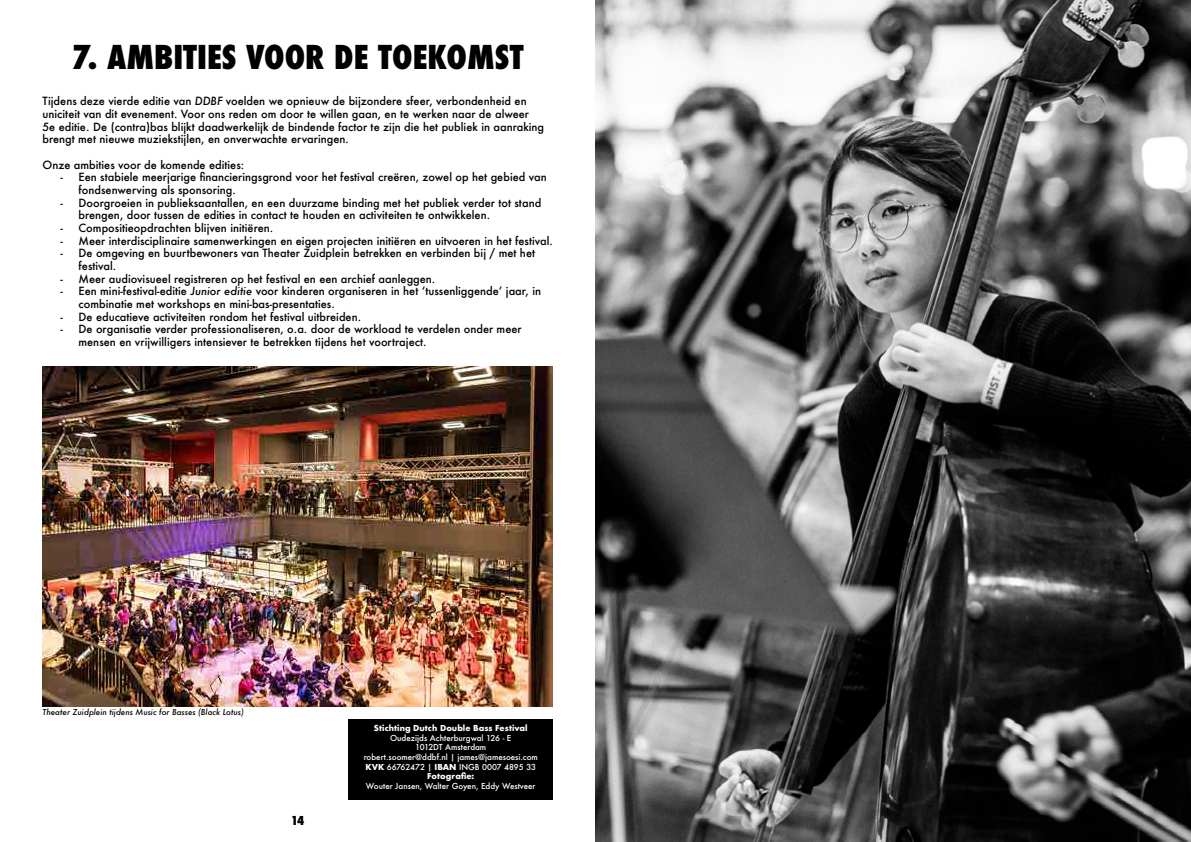
<style>
.page{position:relative;width:1191px;height:842px;background:#fff}
.page>*{position:absolute;margin:0;border:0;box-sizing:border-box;transform-origin:0 0}
.t1{font:800 condensed 32px "Futura";color:#000}
.t2{font:800 condensed 12px "Futura";color:#000}
.t3{font:500 11px/12.7px "Futura";color:#000}
.t4{font:500 8px/9.6px "Futura";color:#fff;text-align:center}
.t5{font:italic 500 8px "Futura";color:#000}
.t6{font:700 8px "Futura";color:#fff}
.s1{font-style:italic}
.s2{font-weight:700}
</style>
<div class="page">
<img style="left:43px;top:366px;width:510px;height:340px">
<div style="left:349px;top:719px;width:204px;height:80px;background:#000"></div>
<img style="left:595px;top:0;width:596px;height:842px">
<h1 class="t1" style="left:72px;top:35px;width:453px">7. AMBITIES VOOR DE TOEKOMST</h1>
<p class="t3" style="left:43px;top:95px;width:503px">Tijdens deze vierde editie van <span class="s1">DDBF</span> voelden we opnieuw de bijzondere sfeer, verbondenheid en uniciteit van dit evenement. Voor ons reden om door te willen gaan, en te werken naar de alweer 5e editie. De (contra)bas blijkt daadwerkelijk de bindende factor te zijn die het publiek in aanraking brengt met nieuwe muziekstijlen, en onverwachte ervaringen.</p>
<p class="t3" style="left:43px;top:158px;width:203px">Onze ambities voor de komende edities:</p>
<p class="t3" style="left:79px;top:171px;width:470px;text-indent:-18px">- Een stabiele meerjarige financieringsgrond voor het festival creëren, zowel op het gebied van fondsenwerving als sponsoring.</p>
<p class="t3" style="left:79px;top:196px;width:464px;text-indent:-18px">- Doorgroeien in publieksaantallen, en een duurzame binding met het publiek verder tot stand brengen, door tussen de edities in contact te houden en activiteiten te ontwikkelen.</p>
<p class="t3" style="left:61px;top:221px;width:214px">- Compositieopdrachten blijven initiëren.</p>
<p class="t3" style="left:61px;top:234px;width:494px">- Meer interdisciplinaire samenwerkingen en eigen projecten initiëren en uitvoeren in het festival.</p>
<p class="t3" style="left:79px;top:247px;width:458px;text-indent:-18px">- De omgeving en buurtbewoners van Theater Zuidplein betrekken en verbinden bij / met het festival.</p>
<p class="t3" style="left:61px;top:272px;width:376px">- Meer audiovisueel registreren op het festival en een archief aanleggen.</p>
<p class="t3" style="left:79px;top:285px;width:464px;text-indent:-18px">- Een mini-festival-editie <span class="s1">Junior editie</span> voor kinderen organiseren in het ‘tussenliggende’ jaar, in combinatie met workshops en mini-bas-presentaties.</p>
<p class="t3" style="left:61px;top:310px;width:302px">- De educatieve activiteiten rondom het festival uitbreiden.</p>
<p class="t3" style="left:79px;top:323px;width:444px;text-indent:-18px">- De organisatie verder professionaliseren, o.a. door de workload te verdelen onder meer mensen en vrijwilligers intensiever te betrekken tijdens het voortraject.</p>
<p class="t5" style="left:43px;top:706px;width:203px">Theater Zuidplein tijdens Music for Basses (Black Lotus)</p>
<p class="t2" style="left:291px;top:813px;width:15px">14</p>
<p class="t6" style="left:374px;top:722px;width:155px">Stichting Dutch Double Bass Festival</p>
<p class="t4" style="left:364px;top:733px;width:176px">Oudezijds Achterburgwal 126 - E<br>1012DT Amsterdam<br>robert.soomer@ddbf.nl | james@jamesoesi.com<br><span class="s2">KVK</span> 66762472 | <span class="s2">IBAN</span> INGB 0007 4895 33<br><span class="s2">Fotografie:</span></p>
<p class="t4" style="left:366px;top:781px;width:171px">Wouter Jansen, Walter Goyen, Eddy Westveer</p>
</div>
